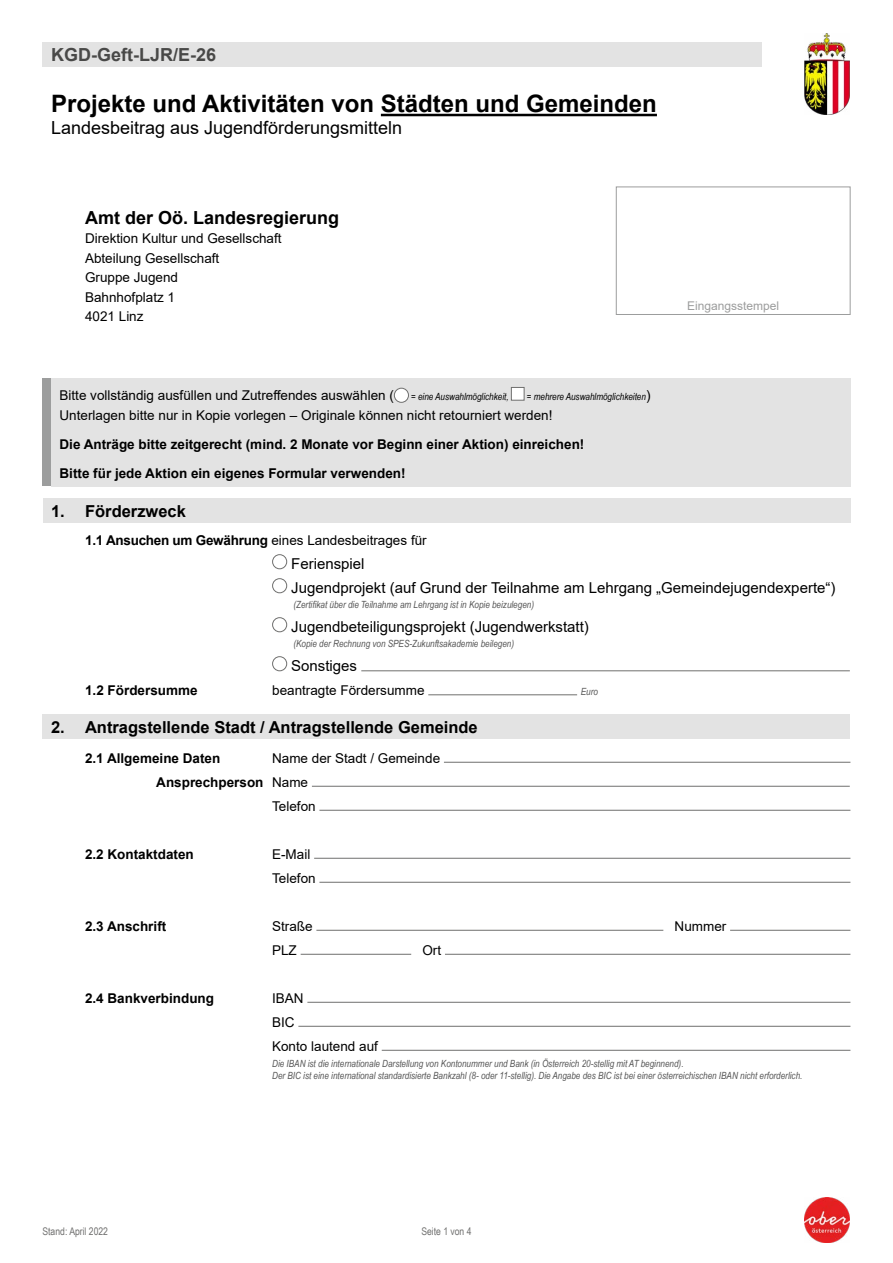
<style>
.page{position:relative;width:893px;height:1263px;background:#fff}
.page>*{position:absolute;margin:0;border:0;box-sizing:border-box;transform-origin:0 0}
.Formularkopf_H1_Formulartitel{font:700 24px "Arial";color:#000}
.Formularkopf_H1_Formulartitel-2{font:18px "Arial";color:#000}
.Formularkopf_P_Adresse{font:700 18px "Arial";color:#000}
.Formularkopf_P_Formularnummer{font:700 18px "Arial";color:#494948}
.Formularabschnitt_H2{font:700 16.5px "Arial";color:#000}
.Formularabschnitt_P_Text{font:15px "Arial";color:#000}
.Formularabschnitt_P_Text-2{font:13.5px/24px "Arial";color:#000}
.Formularkopf_P_Allgemeine_Infos{font:13.5px "Arial";color:#000}
.Formularkopf_P_Allgemeine_Infos-2{font:700 13.5px "Arial";color:#000}
.Formularkopf_P_Adresse-2{font:13.5px/19.5px "Arial";color:#000}
.Formularabschnitt_P_Text-3{font:700 13.5px "Arial";color:#000}
.Formularabschnitt_P_Text_-_Unterebene{font:700 13.5px/24px "Arial";color:#000}
.t1{font:12px "Arial";color:#9c9d9d}
.Formularkopf_P_Aktueller_Stand{font:10.5px "Arial Narrow";color:#6f6f6e}
.Formularabschnitt_P_Text-4{font:italic 9.9px/11.9px "Arial Narrow";color:#565656}
.Formularkopf_P_Allgemeine_Infos-3{font:italic 9.9px "Arial Narrow";color:#000}
.s1{font-family:"Arial";font-style:normal;font-size:13.5px}
.s2{font-weight:700}
.s3{font-weight:400}
</style>
<div class="page">
<div style="left:616px;top:187px;width:234px;height:128px;border:1px solid #9c9d9d"></div>
<hr style="left:381px;top:114px;width:276px;height:2px;background:#000">
<div style="left:43px;top:43px;width:719px;height:24px;background:#e3e3e3"></div>
<div style="left:51px;top:379px;width:799px;height:32px;background:#e3e3e3"></div>
<div style="left:51px;top:397px;width:799px;height:34px;background:#e3e3e3"></div>
<div style="left:51px;top:426px;width:799px;height:34px;background:#e3e3e3"></div>
<div style="left:51px;top:455px;width:799px;height:31px;background:#e3e3e3"></div>
<div style="left:394px;top:388px;width:14px;height:14px;background:#fff;border-radius:50%"></div>
<div style="left:394px;top:388px;width:15px;height:15px;border:1px solid #6f6f6e;border-radius:50%"></div>
<div style="left:511px;top:387px;width:13px;height:14px;background:#fff;border:1px solid #6f6f6e"></div>
<div style="left:43px;top:715px;width:807px;height:24px;background:#e3e3e3"></div>
<hr style="left:444px;top:762px;width:406px;height:1px;background:#6f6f6e">
<hr style="left:312px;top:786px;width:538px;height:1px;background:#6f6f6e">
<hr style="left:319px;top:810px;width:531px;height:1px;background:#6f6f6e">
<hr style="left:314px;top:858px;width:536px;height:1px;background:#6f6f6e">
<hr style="left:319px;top:882px;width:531px;height:1px;background:#6f6f6e">
<hr style="left:316px;top:930px;width:347px;height:1px;background:#6f6f6e">
<hr style="left:730px;top:930px;width:120px;height:1px;background:#6f6f6e">
<hr style="left:301px;top:954px;width:110px;height:1px;background:#6f6f6e">
<hr style="left:445px;top:954px;width:405px;height:1px;background:#6f6f6e">
<hr style="left:307px;top:1002px;width:543px;height:1px;background:#6f6f6e">
<hr style="left:298px;top:1026px;width:552px;height:1px;background:#6f6f6e">
<hr style="left:382px;top:1050px;width:468px;height:1px;background:#6f6f6e">
<div style="left:43px;top:499px;width:807px;height:24px;background:#e3e3e3"></div>
<div style="left:272px;top:554px;width:15px;height:15px;border:1px solid #6f6f6e;border-radius:50%"></div>
<div style="left:272px;top:578px;width:15px;height:15px;border:1px solid #6f6f6e;border-radius:50%"></div>
<div style="left:272px;top:617px;width:15px;height:15px;border:1px solid #6f6f6e;border-radius:50%"></div>
<div style="left:272px;top:656px;width:15px;height:15px;border:1px solid #6f6f6e;border-radius:50%"></div>
<hr style="left:361px;top:670px;width:489px;height:1px;background:#6f6f6e">
<hr style="left:428px;top:694px;width:149px;height:1px;background:#6f6f6e">
<img style="left:805px;top:34px;width:45px;height:81px">
<img style="left:805px;top:1198px;width:45px;height:45px">
<p class="Formularkopf_P_Formularnummer" style="left:51px;top:42px;width:167px">KGD-Geft-LJR/E-26</p>
<h1 class="Formularkopf_H1_Formulartitel" style="left:51px;top:87px;width:607px">Projekte und Aktivitäten von Städten und Gemeinden</h1>
<h1 class="Formularkopf_H1_Formulartitel-2" style="left:51px;top:115px;width:353px">Landesbeitrag aus Jugendförderungsmitteln</h1>
<p class="Formularkopf_P_Adresse" style="left:85px;top:205px;width:256px">Amt der Oö. Landesregierung</p>
<p class="Formularkopf_P_Adresse-2" style="left:85px;top:228px;width:198px">Direktion Kultur und Gesellschaft<br>Abteilung Gesellschaft<br>Gruppe Jugend<br>Bahnhofplatz 1<br>4021 Linz</p>
<p class="Formularkopf_P_Allgemeine_Infos" style="left:60px;top:385px;width:336px">Bitte vollständig ausfüllen und Zutreffendes auswählen (</p>
<p class="Formularkopf_P_Allgemeine_Infos-3" style="left:411px;top:389px;width:99px">= eine Auswahlmöglichkeit,</p>
<p class="Formularkopf_P_Allgemeine_Infos-3" style="left:527px;top:389px;width:125px">= mehrere Auswahlmöglichkeiten<span class="s1">)</span></p>
<p class="Formularkopf_P_Allgemeine_Infos" style="left:60px;top:406px;width:494px">Unterlagen bitte nur in Kopie vorlegen – Originale können nicht retourniert werden!</p>
<p class="Formularkopf_P_Allgemeine_Infos-2" style="left:60px;top:435px;width:526px">Die Anträge bitte zeitgerecht (mind. 2 Monate vor Beginn einer Aktion) einreichen!</p>
<p class="Formularkopf_P_Allgemeine_Infos-2" style="left:60px;top:464px;width:348px">Bitte für jede Aktion ein eigenes Formular verwenden!</p>
<p class="t1" style="left:687px;top:297px;width:94px">Eingangsstempel</p>
<h2 class="Formularabschnitt_H2" style="left:51px;top:499px;width:136px">1. Förderzweck</h2>
<p class="Formularabschnitt_P_Text-2" style="left:85px;top:528px;width:343px"><span class="s2">1.1 Ansuchen um Gewährung</span> eines Landesbeitrages für</p>
<p class="Formularabschnitt_P_Text" style="left:291px;top:554px;width:75px">Ferienspiel</p>
<p class="Formularabschnitt_P_Text" style="left:291px;top:578px;width:546px">Jugendprojekt (auf Grund der Teilnahme am Lehrgang „Gemeindejugendexperte“)</p>
<p class="Formularabschnitt_P_Text-4" style="left:293px;top:599px;width:242px">(Zertifikat über die Teilnahme am Lehrgang ist in Kopie beizulegen)</p>
<p class="Formularabschnitt_P_Text" style="left:291px;top:617px;width:299px">Jugendbeteiligungsprojekt (Jugendwerkstatt)</p>
<p class="Formularabschnitt_P_Text-4" style="left:293px;top:638px;width:222px">(Kopie der Rechnung von SPES-Zukunftsakademie beilegen)</p>
<p class="Formularabschnitt_P_Text" style="left:291px;top:656px;width:67px">Sonstiges</p>
<p class="Formularabschnitt_P_Text-3" style="left:85px;top:681px;width:114px">1.2 Fördersumme</p>
<p class="Formularabschnitt_P_Text-2" style="left:272px;top:678px;width:154px">beantragte Fördersumme</p>
<p class="Formularabschnitt_P_Text-4" style="left:581px;top:686px;width:19px">Euro</p>
<h2 class="Formularabschnitt_H2" style="left:51px;top:715px;width:428px">2. Antragstellende Stadt / Antragstellende Gemeinde</h2>
<p class="Formularabschnitt_P_Text-3" style="left:85px;top:748px;width:137px">2.1 Allgemeine Daten</p>
<p class="Formularabschnitt_P_Text-2" style="left:272px;top:746px;width:170px">Name der Stadt / Gemeinde</p>
<p class="Formularabschnitt_P_Text_-_Unterebene" style="left:272px;top:770px;width:45px;text-indent:-116px">Ansprechperson <span class="s3">Name<br>Telefon</span></p>
<p class="Formularabschnitt_P_Text-3" style="left:85px;top:844px;width:110px">2.2 Kontaktdaten</p>
<p class="Formularabschnitt_P_Text-2" style="left:272px;top:842px;width:45px">E-Mail<br>Telefon</p>
<p class="Formularabschnitt_P_Text-3" style="left:85px;top:916px;width:83px">2.3 Anschrift</p>
<p class="Formularabschnitt_P_Text-2" style="left:272px;top:914px;width:42px">Straße</p>
<p class="Formularabschnitt_P_Text-2" style="left:675px;top:914px;width:53px">Nummer</p>
<p class="Formularabschnitt_P_Text-2" style="left:272px;top:938px;width:26px">PLZ</p>
<p class="Formularabschnitt_P_Text-2" style="left:422px;top:938px;width:20px">Ort</p>
<p class="Formularabschnitt_P_Text-3" style="left:85px;top:988px;width:131px">2.4 Bankverbindung</p>
<p class="Formularabschnitt_P_Text-2" style="left:272px;top:986px;width:107px">IBAN<br>BIC<br>Konto lautend auf</p>
<p class="Formularabschnitt_P_Text-4" style="left:272px;top:1057px;width:532px">Die IBAN ist die internationale Darstellung von Kontonummer und Bank (in Österreich 20-stellig mit AT beginnend).<br>Der BIC ist eine international standardisierte Bankzahl (8- oder 11-stellig). Die Angabe des BIC ist bei einer österreichischen IBAN nicht erforderlich.</p>
<p class="Formularkopf_P_Aktueller_Stand" style="left:43px;top:1223px;width:67px">Stand: April 2022</p>
<p class="Formularkopf_P_Aktueller_Stand" style="left:421px;top:1223px;width:52px">Seite 1 von 4</p>
</div>
